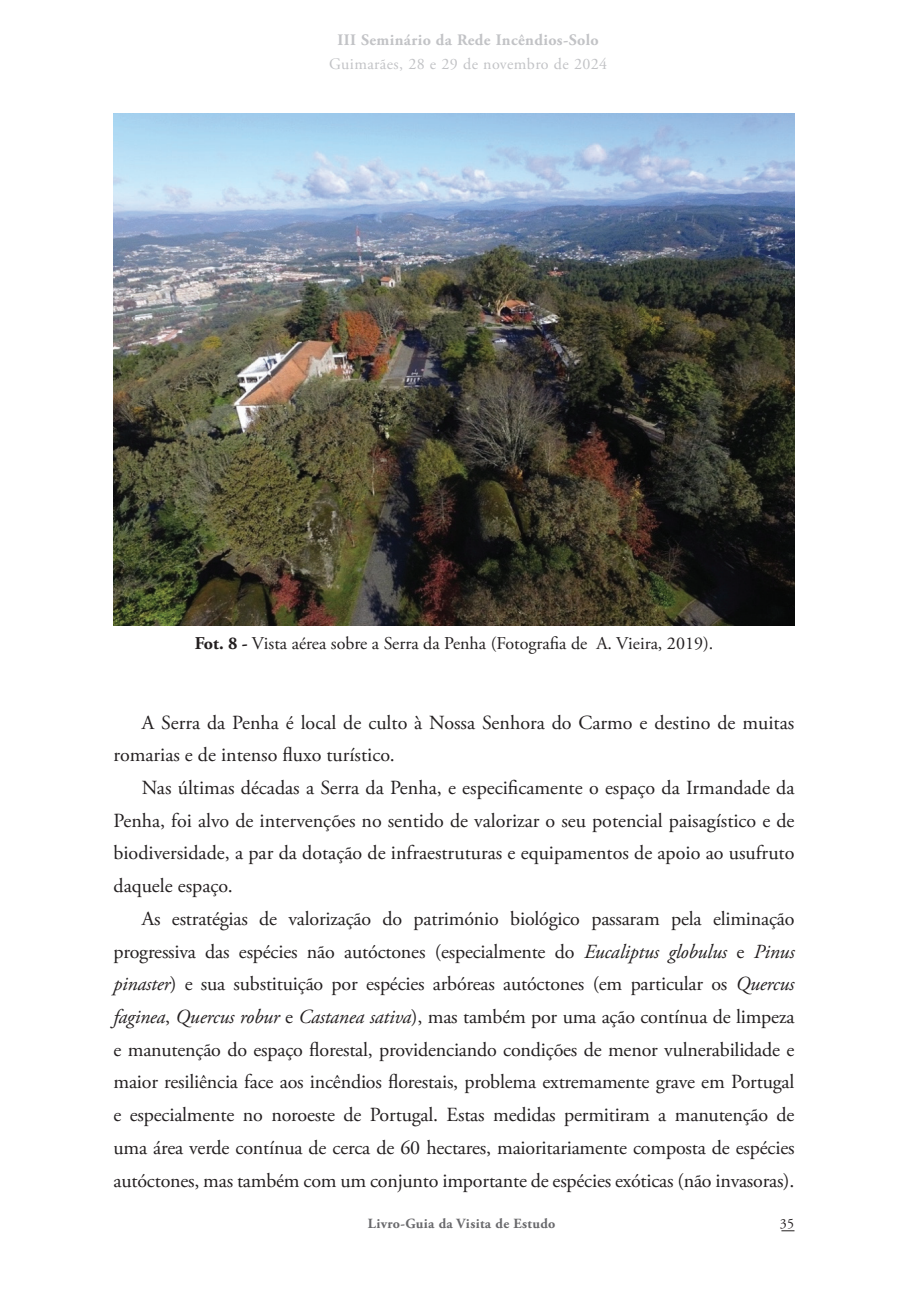
<style>
.page{position:relative;width:908px;height:1304px;background:#fff}
.page>*{position:absolute;margin:0;border:0;box-sizing:border-box;transform-origin:0 0}
.t1{font:20px/32.8px "Adobe Garamond Pro";letter-spacing:-.01em;color:#231f20;text-align:justify}
.t2{font:18px "Adobe Garamond Pro";letter-spacing:-.01em;color:#231f20}
.t3{font:700 16px "Adobe Garamond Pro";letter-spacing:.025em;color:#c2c3c6}
.t4{font:16px "Adobe Garamond Pro";letter-spacing:.025em;color:#c2c3c6}
.t5{font:700 14px "Adobe Garamond Pro";letter-spacing:.025em;color:#69696c}
.t6{font:14px "Adobe Garamond Pro";color:#231f20}
.s1{font-weight:700}
.s2{font-style:italic}
</style>
<div class="page">
<svg style="left:781px;top:1230px;width:13px;height:1px"></svg>
<img style="left:113px;top:113px;width:681px;height:513px">
<p class="t3" style="left:337px;top:31px;width:263px">III Seminário da Rede Incêndios-Solo</p>
<p class="t4" style="left:329px;top:54px;width:279px">Guimarães, 28 e 29 de novembro de 2024</p>
<p class="t2" style="left:195px;top:632px;width:520px"><span class="s1">Fot. 8 -</span> Vista aérea sobre a Serra da Penha (Fotografia de A. Vieira, 2019).</p>
<p class="t1" style="left:113px;top:706px;width:682px;text-indent:28px">A Serra da Penha é local de culto à Nossa Senhora do Carmo e destino de muitas romarias e de intenso fluxo turístico.</p>
<p class="t1" style="left:113px;top:772px;width:682px;text-indent:28px">Nas últimas décadas a Serra da Penha, e especificamente o espaço da Irmandade da Penha, foi alvo de intervenções no sentido de valorizar o seu potencial paisagístico e de biodiversidade, a par da dotação de infraestruturas e equipamentos de apoio ao usufruto daquele espaço.</p>
<p class="t1" style="left:113px;top:903px;width:682px;text-indent:28px">As estratégias de valorização do património biológico passaram pela eliminação progressiva das espécies não autóctones (especialmente do <span class="s2">Eucaliptus globulus</span> e <span class="s2">Pinus pinaster</span>) e sua substituição por espécies arbóreas autóctones (em particular os <span class="s2">Quercus faginea</span>, <span class="s2">Quercus robur</span> e <span class="s2">Castanea sativa</span>), mas também por uma ação contínua de limpeza e manutenção do espaço florestal, providenciando condições de menor vulnerabilidade e maior resiliência face aos incêndios florestais, problema extremamente grave em Portugal e especialmente no noroeste de Portugal. Estas medidas permitiram a manutenção de uma área verde contínua de cerca de 60 hectares, maioritariamente composta de espécies autóctones, mas também com um conjunto importante de espécies exóticas (não invasoras).</p>
<p class="t5" style="left:367px;top:1215px;width:189px">Livro-Guia da Visita de Estudo</p>
<p class="t6" style="left:779px;top:1215px;width:16px">35</p>
</div>
